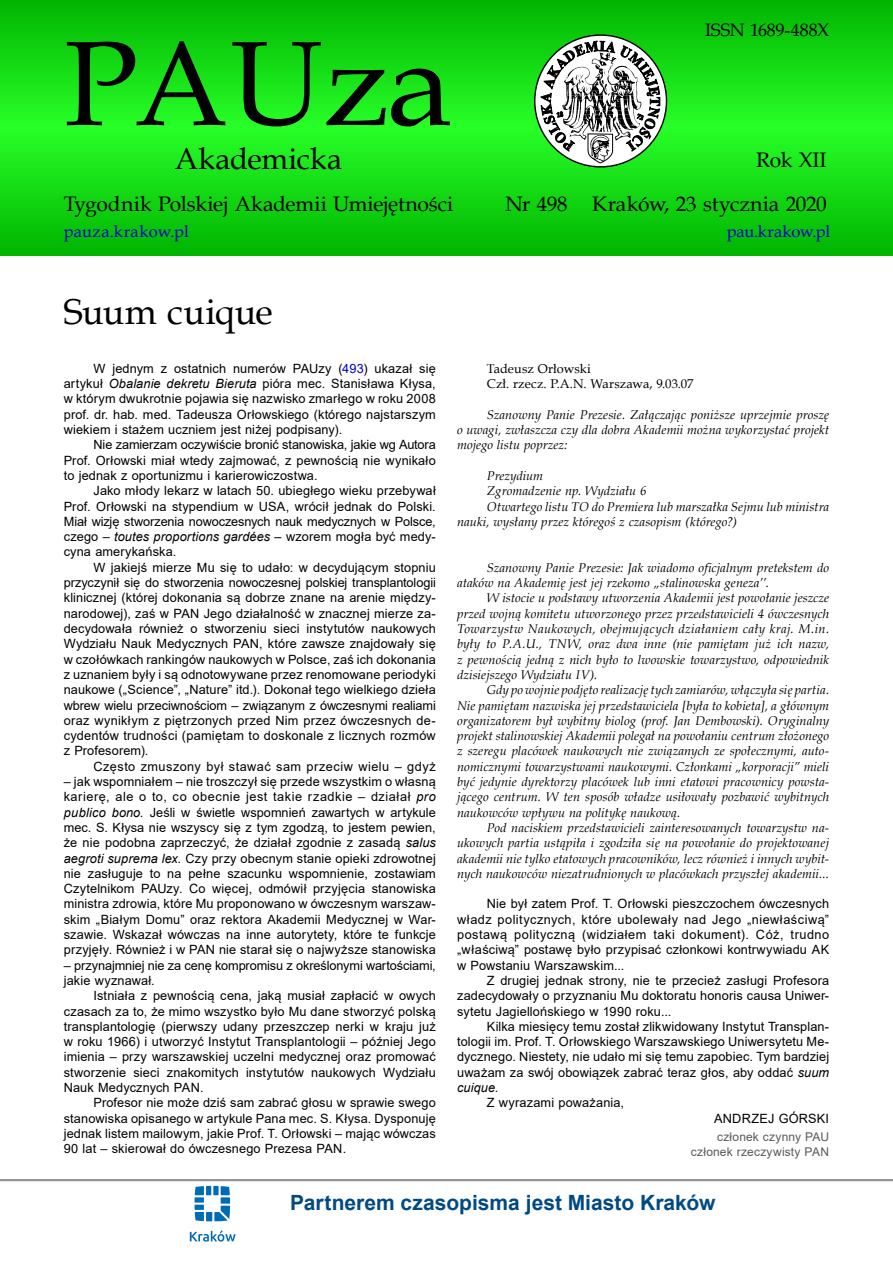
<style>
.page{position:relative;width:893px;height:1263px;background:#fff}
.page>*{position:absolute;margin:0;border:0;box-sizing:border-box;transform-origin:0 0}
.t1{font:120px "Book Antiqua";letter-spacing:-.01em;color:#000}
.t2{font:36px "Book Antiqua";letter-spacing:-.015em;color:#000}
.t3{font:30px "Book Antiqua";color:#000}
.t4{font:21px/44px "Book Antiqua";letter-spacing:-.005em;color:#000;text-align:right}
.t5{font:700 21px "Arial";color:#004a83}
.t6{font:18px "Book Antiqua";letter-spacing:-.005em;color:#000}
.t7{font:16.5px "Book Antiqua";letter-spacing:.005em;color:#0000c8}
.t8{font:12.75px/15.3px "Arial";letter-spacing:.01em;color:#000;text-align:justify}
.t9{font:italic 12.75px/15.3px "Book Antiqua";letter-spacing:.005em;color:#000;text-align:justify}
.t10{font:12.75px/15.3px "Arial";letter-spacing:-.01em;color:#000}
.t11{font:12.75px/15.3px "Book Antiqua";letter-spacing:.005em;color:#000}
.t12{font:12.75px "Arial";letter-spacing:.035em;color:#000}
.t13{font:12px/14.4px "Arial";letter-spacing:.015em;color:#58595b;text-align:right}
.s1{color:#0000c8}
.s2{font-style:italic}
</style>
<div class="page">
<svg style="left:0;top:0;width:893px;height:255px;background:#13d813"></svg>
<svg style="left:535px;top:35px;width:131px;height:132px"></svg>
<svg style="left:540px;top:32px;width:120px;height:131px"></svg>
<hr style="left:0;top:1179px;width:893px;height:2px;background:#939598">
<svg style="left:195px;top:1186px;width:35px;height:35px"></svg>
<svg style="left:190px;top:1230px;width:46px;height:11px"></svg>
<h1 class="t1" style="left:64px;top:1px;width:390px">PAUza</h1>
<h3 class="t3" style="left:175px;top:138px;width:169px">Akademicka</h3>
<h3 class="t4" style="left:64px;top:182px;width:391px">Tygodnik Polskiej Akademii Umiejętności</h3>
<h3 class="t4" style="left:506px;top:181px;width:64px">Nr 498</h3>
<h3 class="t6" style="left:705px;top:18px;width:126px">ISSN 1689-488X</h3>
<h3 class="t4" style="left:592px;top:138px;width:236px">Rok XII<br>Kraków, 23 stycznia 2020</h3>
<p class="t7" style="left:64px;top:220px;width:127px">pauza.krakow.pl</p>
<p class="t7" style="left:727px;top:219px;width:105px">pau.krakow.pl</p>
<h2 class="t2" style="left:64px;top:287px;width:211px">Suum cuique</h2>
<p class="t8" style="left:64px;top:361px;width:374px;text-indent:30px">W jednym z ostatnich numerów PAUzy (<span class="s1">493</span>) ukazał się artykuł <span class="s2">Obalanie dekretu Bieruta</span> pióra mec. Stanisława Kłysa, w którym dwukrotnie pojawia się nazwisko zmarłego w roku 2008 prof. dr. hab. med. Tadeusza Orłowskiego (którego najstarszym wiekiem i stażem uczniem jest niżej podpisany).</p>
<p class="t8" style="left:64px;top:437px;width:374px;text-indent:30px">Nie zamierzam oczywiście bronić stanowiska, jakie wg Autora Prof. Orłowski miał wtedy zajmować, z pewnością nie wynikało to jednak z oportunizmu i karierowiczostwa.</p>
<p class="t8" style="left:64px;top:483px;width:374px;text-indent:30px">Jako młody lekarz w latach 50. ubiegłego wieku przebywał Prof. Orłowski na stypendium w USA, wrócił jednak do Polski.<br>Miał wizję stworzenia nowoczesnych nauk medycznych w Polsce, czego – <span class="s2">toutes proportions gardées –</span> wzorem mogła być medy&shy;cyna amerykańska.</p>
<p class="t8" style="left:64px;top:560px;width:374px;text-indent:30px">W jakiejś mierze Mu się to udało: w decydującym stopniu przyczynił się do stworzenia nowoczesnej polskiej transplantologii klinicznej (której dokonania są dobrze znane na arenie między&shy;narodowej), zaś w PAN Jego działalność w znacznej mierze za&shy;decydowała również o stworzeniu sieci instytutów naukowych Wydziału Nauk Medycznych PAN, które zawsze znajdowały się w czołówkach rankingów naukowych w Polsce, zaś ich dokonania z uznaniem były i są odnotowywane przez renomowane periodyki naukowe („Science”, „Nature” itd.). Dokonał tego wielkiego dzieła wbrew wielu przeciwnościom – związanym z ówczesnymi realiami oraz wynikłym z piętrzonych przed Nim przez ówczesnych de&shy;cydentów trudności (pamiętam to doskonale z licznych rozmów z Profesorem).</p>
<p class="t12" style="left:94px;top:757px;width:344px">Często zmuszony był stawać sam przeciw wielu – gdyż</p>
<p class="t8" style="left:64px;top:774px;width:374px">– jak wspomniałem – nie troszczył się przede wszystkim o własną karierę, ale o to, co obecnie jest takie rzadkie – działał <span class="s2">pro publico bono.</span> Jeśli w świetle wspomnień zawartych w artykule mec. S. Kłysa nie wszyscy się z tym zgodzą, to jestem pewien, że nie podobna zaprzeczyć, że działał zgodnie z zasadą <span class="s2">salus aegroti suprema lex.</span> Czy przy obecnym stanie opieki zdrowotnej nie zasługuje to na pełne szacunku wspomnienie, zostawiam Czytelnikom PAUzy. Co więcej, odmówił przyjęcia stanowiska ministra zdrowia, które Mu proponowano w ówczesnym warszaw&shy;skim „Białym Domu” oraz rektora Akademii Medycznej w War&shy;szawie. Wskazał wówczas na inne autorytety, które te funkcje przyjęły. Również i w PAN nie starał się o najwyższe stanowiska</p>
<p class="t10" style="left:64px;top:957px;width:374px">– przynajmniej nie za cenę kompromisu z określonymi wartościami, jakie wyznawał.</p>
<p class="t8" style="left:64px;top:988px;width:374px;text-indent:30px">Istniała z pewnością cena, jaką musiał zapłacić w owych czasach za to, że mimo wszystko było Mu dane stworzyć polską transplantologię (pierwszy udany przeszczep nerki w kraju już w roku 1966) i utworzyć Instytut Transplantologii – później Jego imienia – przy warszawskiej uczelni medycznej oraz promować stworzenie sieci znakomitych instytutów naukowych Wydziału Nauk Medycznych PAN.</p>
<p class="t8" style="left:64px;top:1095px;width:374px;text-indent:30px">Profesor nie może dziś sam zabrać głosu w sprawie swego stanowiska opisanego w artykule Pana mec. S. Kłysa. Dysponuję jednak listem mailowym, jakie Prof. T. Orłowski – mając wówczas 90 lat – skierował do ówczesnego Prezesa PAN.</p>
<p class="t11" style="left:487px;top:361px;width:208px">Tadeusz Orłowski<br>Czł. rzecz. P.A.N. Warszawa, 9.03.07</p>
<p class="t9" style="left:457px;top:406px;width:374px;text-indent:30px">Szanowny Panie Prezesie. Załączając poniższe uprzejmie proszę o uwagi, zwłaszcza czy dla dobra Akademii można wykorzystać projekt mojego listu poprzez:</p>
<p class="t9" style="left:487px;top:468px;width:58px">Prezydium</p>
<p class="t9" style="left:487px;top:483px;width:161px">Zgromadzenie np. Wydziału 6</p>
<p class="t9" style="left:487px;top:498px;width:344px">Otwartego listu TO do Premiera lub marszałka Sejmu lub ministra</p>
<p class="t9" style="left:457px;top:513px;width:281px">nauki, wysłany przez któregoś z czasopism (którego?)</p>
<p class="t9" style="left:457px;top:559px;width:374px;text-indent:30px">Szanowny Panie Prezesie: Jak wiadomo oficjalnym pretekstem do ataków na Akademię jest jej rzekomo „stalinowska geneza’’.</p>
<p class="t9" style="left:457px;top:590px;width:374px;text-indent:30px">W istocie u podstawy utworzenia Akademii jest powołanie jeszcze przed wojną komitetu utworzonego przez przedstawicieli 4 ówczesnych Towarzystw Naukowych, obejmujących działaniem cały kraj. M.in. były to P.A.U., TNW, oraz dwa inne (nie pamiętam już ich nazw, z pewnością jedną z nich było to lwowskie towarzystwo, odpowiednik dzisiejszego Wydziału IV).</p>
<p class="t9" style="left:457px;top:682px;width:374px;text-indent:30px">Gdy po wojnie podjęto realizację tych zamiarów, włączyła się partia.<br>Nie pamiętam nazwiska jej przedstawiciela [była to kobieta], a głównym organizatorem był wybitny biolog (prof. Jan Dembowski). Oryginalny projekt stalinowskiej Akademii polegał na powołaniu centrum złożonego z szeregu placówek naukowych nie związanych ze społecznymi, auto&shy;nomicznymi towarzystwami naukowymi. Członkami „korporacji” mieli być jedynie dyrektorzy placówek lub inni etatowi pracownicy powsta&shy;jącego centrum. W ten sposób władze usiłowały pozbawić wybitnych naukowców wpływu na politykę naukową.</p>
<p class="t9" style="left:457px;top:819px;width:374px;text-indent:30px">Pod naciskiem przedstawicieli zainteresowanych towarzystw na&shy;ukowych partia ustąpiła i zgodziła się na powołanie do projektowanej akademii nie tylko etatowych pracowników, lecz również i innych wybit&shy;nych naukowców niezatrudnionych w placówkach przyszłej akademii...</p>
<p class="t8" style="left:457px;top:896px;width:374px;text-indent:30px">Nie był zatem Prof. T. Orłowski pieszczochem ówczesnych władz politycznych, które ubolewały nad Jego „niewłaściwą” postawą polityczną (widziałem taki dokument). Cóż, trudno „właściwą” postawę było przypisać członkowi kontrwywiadu AK w Powstaniu Warszawskim...</p>
<p class="t8" style="left:457px;top:973px;width:374px;text-indent:30px">Z drugiej jednak strony, nie te przecież zasługi Profesora zadecydowały o przyznaniu Mu doktoratu honoris causa Uniwer&shy;sytetu Jagiellońskiego w 1990 roku...</p>
<p class="t8" style="left:457px;top:1019px;width:374px;text-indent:30px">Kilka miesięcy temu został zlikwidowany Instytut Transplan&shy;tologii im. Prof. T. Orłowskiego Warszawskiego Uniwersytetu Me&shy;dycznego. Niestety, nie udało mi się temu zapobiec. Tym bardziej uważam za swój obowiązek zabrać teraz głos, aby oddać <span class="s2">suum cuique.</span></p>
<p class="t8" style="left:487px;top:1095px;width:139px">Z wyrazami poważania,</p>
<p class="t8" style="left:714px;top:1110px;width:117px">ANDRZEJ GÓRSKI</p>
<p class="t13" style="left:691px;top:1130px;width:140px">członek czynny PAU członek rzeczywisty PAN</p>
<h3 class="t5" style="left:290px;top:1188px;width:427px">Partnerem czasopisma jest Miasto Kraków</h3>
</div>
